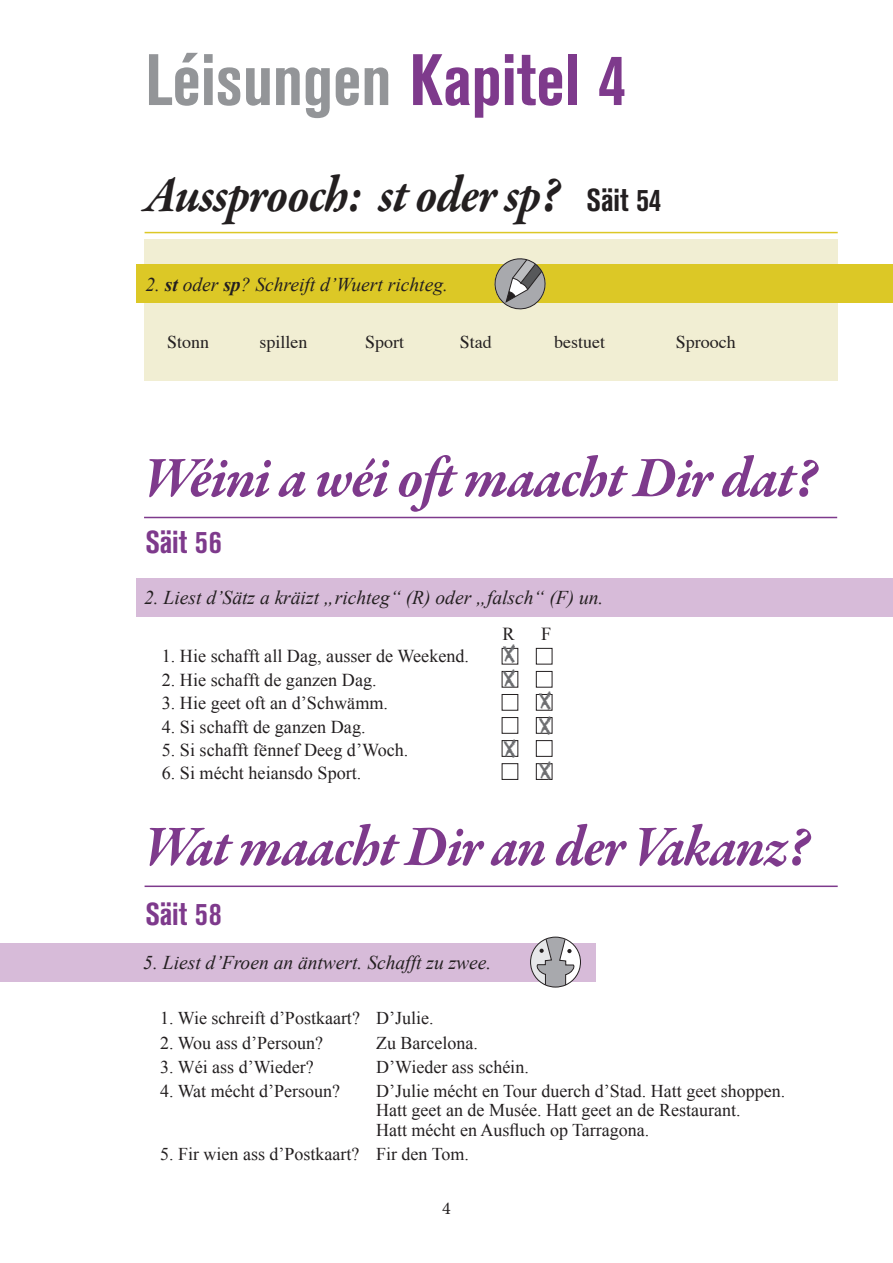
<style>
.page{position:relative;width:893px;height:1263px;background:#fff}
.page>*{position:absolute;margin:0;border:0;box-sizing:border-box;transform-origin:0 0}
.t1{font:700 condensed 72px "Akzidenz Grotesk BE";color:#939598}
.t2{font:italic 700 58.5px "Garamond Premr Pro";letter-spacing:-.02em;color:#7e3a8c}
.t3{font:italic 700 58.5px "Garamond Premr Pro";letter-spacing:-.02em;color:#7e3a8c;scale:.96 1}
.t4{font:italic 700 52.5px "Garamond Premr Pro";letter-spacing:-.025em;color:#231f20;scale:.92 1}
.t5{font:700 condensed 31.5px "Akzidenz Grotesk BE";color:#7e3a8c}
.t6{font:21.45px "Chalkduster";color:#6c6d70}
.t7{font:italic 19.5px "Times New Roman";color:#231f20}
.t8{font:18.3px "Times New Roman";color:#231f20}
.t9{font:18.15px "Times New Roman";color:#231f20}
.t10{font:18px/19.8px "Times New Roman";color:#231f20}
.t11{font:18px "Times";color:#231f20}
.t12{font:18px "Minion Pro";color:#231f20}
.s1{color:#7e3a8c}
.s2{font-family:"Akzidenz Grotesk BE";font-style:normal;font-stretch:condensed;font-size:31.5px}
.s3{font-weight:700}
</style>
<div class="page">
<hr style="left:145px;top:232px;width:693px;height:1px;background:#dcc826">
<div style="left:144px;top:239px;width:694px;height:142px;background:#f1eed3"></div>
<div style="left:136px;top:265px;width:757px;height:38px;background:#dcc826"></div>
<svg style="left:493px;top:258px;width:53px;height:52px"></svg>
<hr style="left:144px;top:517px;width:693px;height:1px;background:#7e3a8c">
<div style="left:136px;top:579px;width:757px;height:38px;background:#d7bbd9"></div>
<div style="left:536px;top:648px;width:16px;height:16px;border:1px solid #231f20"></div>
<div style="left:536px;top:671px;width:16px;height:16px;border:1px solid #231f20"></div>
<div style="left:536px;top:694px;width:16px;height:16px;border:1px solid #231f20"></div>
<div style="left:536px;top:717px;width:16px;height:17px;border:1px solid #231f20"></div>
<div style="left:536px;top:740px;width:16px;height:17px;border:1px solid #231f20"></div>
<div style="left:536px;top:763px;width:16px;height:17px;border:1px solid #231f20"></div>
<div style="left:502px;top:648px;width:16px;height:16px;border:1px solid #231f20"></div>
<div style="left:502px;top:671px;width:16px;height:16px;border:1px solid #231f20"></div>
<div style="left:502px;top:694px;width:16px;height:16px;border:1px solid #231f20"></div>
<div style="left:502px;top:717px;width:16px;height:17px;border:1px solid #231f20"></div>
<div style="left:502px;top:740px;width:16px;height:17px;border:1px solid #231f20"></div>
<div style="left:502px;top:763px;width:16px;height:17px;border:1px solid #231f20"></div>
<hr style="left:145px;top:885px;width:693px;height:2px;background:#7e3a8c">
<div style="left:0;top:943px;width:596px;height:38px;background:#d7bbd9"></div>
<svg style="left:530px;top:936px;width:51px;height:52px"></svg>
<p class="t1" style="left:145px;top:39px;width:482px">Léisungen <span class="s1">Kapitel 4</span></p>
<p class="t4" style="left:145px;top:162px;width:563px">Aussprooch: st oder sp? <span class="s2">Säit 54</span></p>
<p class="t7" style="left:145px;top:271px;width:304px">2. <span class="s3">st</span> oder <span class="s3">sp</span>? Schreift d’Wuert richteg.</p>
<p class="t11" style="left:167px;top:325px;width:44px">Stonn</p>
<p class="t11" style="left:259px;top:325px;width:50px">spillen</p>
<p class="t11" style="left:365px;top:325px;width:41px">Sport</p>
<p class="t11" style="left:460px;top:325px;width:34px">Stad</p>
<p class="t11" style="left:554px;top:325px;width:52px">bestuet</p>
<p class="t11" style="left:676px;top:325px;width:61px">Sprooch</p>
<p class="t2" style="left:144px;top:442px;width:675px">Wéini a wéi oft maacht Dir dat?</p>
<p class="t5" style="left:145px;top:524px;width:78px">Säit 56</p>
<p class="t7" style="left:144px;top:584px;width:461px">2. Liest d’Sätz a kräizt „richteg“ (R) oder „falsch“ (F) un.</p>
<p class="t8" style="left:503px;top:621px;width:14px">R</p>
<p class="t8" style="left:541px;top:621px;width:12px">F</p>
<p class="t9" style="left:162px;top:644px;width:309px">1. Hie schafft all Dag, ausser de Weekend.</p>
<p class="t9" style="left:162px;top:667px;width:216px">2. Hie schafft de ganzen Dag.</p>
<p class="t9" style="left:162px;top:691px;width:228px">3. Hie geet oft an d’Schwämm.</p>
<p class="t9" style="left:162px;top:714px;width:205px">4. Si schafft de ganzen Dag.</p>
<p class="t9" style="left:162px;top:738px;width:248px">5. Si schafft fënnef Deeg d’Woch.</p>
<p class="t9" style="left:162px;top:761px;width:201px">6. Si mécht heiansdo Sport.</p>
<p class="t6" style="left:503px;top:642px;width:14px">X</p>
<p class="t6" style="left:503px;top:667px;width:14px">X</p>
<p class="t6" style="left:539px;top:689px;width:14px">X</p>
<p class="t6" style="left:539px;top:714px;width:14px">X</p>
<p class="t6" style="left:503px;top:737px;width:14px">X</p>
<p class="t6" style="left:539px;top:759px;width:14px">X</p>
<p class="t3" style="left:145px;top:810px;width:694px">Wat maacht Dir an der Vakanz?</p>
<p class="t5" style="left:145px;top:896px;width:78px">Säit 58</p>
<p class="t7" style="left:143px;top:949px;width:350px">5. Liest d’Froen an äntwert. Schafft zu zwee.</p>
<p class="t10" style="left:160px;top:1008px;width:275px">1. Wie schreift d’Postkaart? D’Julie.</p>
<p class="t10" style="left:160px;top:1032px;width:165px">2. Wou ass d’Persoun?</p>
<p class="t10" style="left:376px;top:1032px;width:103px">Zu Barcelona.</p>
<p class="t10" style="left:160px;top:1056px;width:155px">3. Wéi ass d’Wieder?</p>
<p class="t10" style="left:376px;top:1056px;width:154px">D’Wieder ass schéin.</p>
<p class="t10" style="left:160px;top:1080px;width:182px">4. Wat mécht d’Persoun?</p>
<p class="t10" style="left:376px;top:1080px;width:411px">D’Julie mécht en Tour duerch d’Stad. Hatt geet shoppen.<br>Hatt geet an de Musée. Hatt geet an de Restaurant.<br>Hatt mécht en Ausfluch op Tarragona.</p>
<p class="t10" style="left:160px;top:1144px;width:310px">5. Fir wien ass d’Postkaart? Fir den Tom.</p>
<p class="t12" style="left:442px;top:1196px;width:10px">4</p>
</div>
